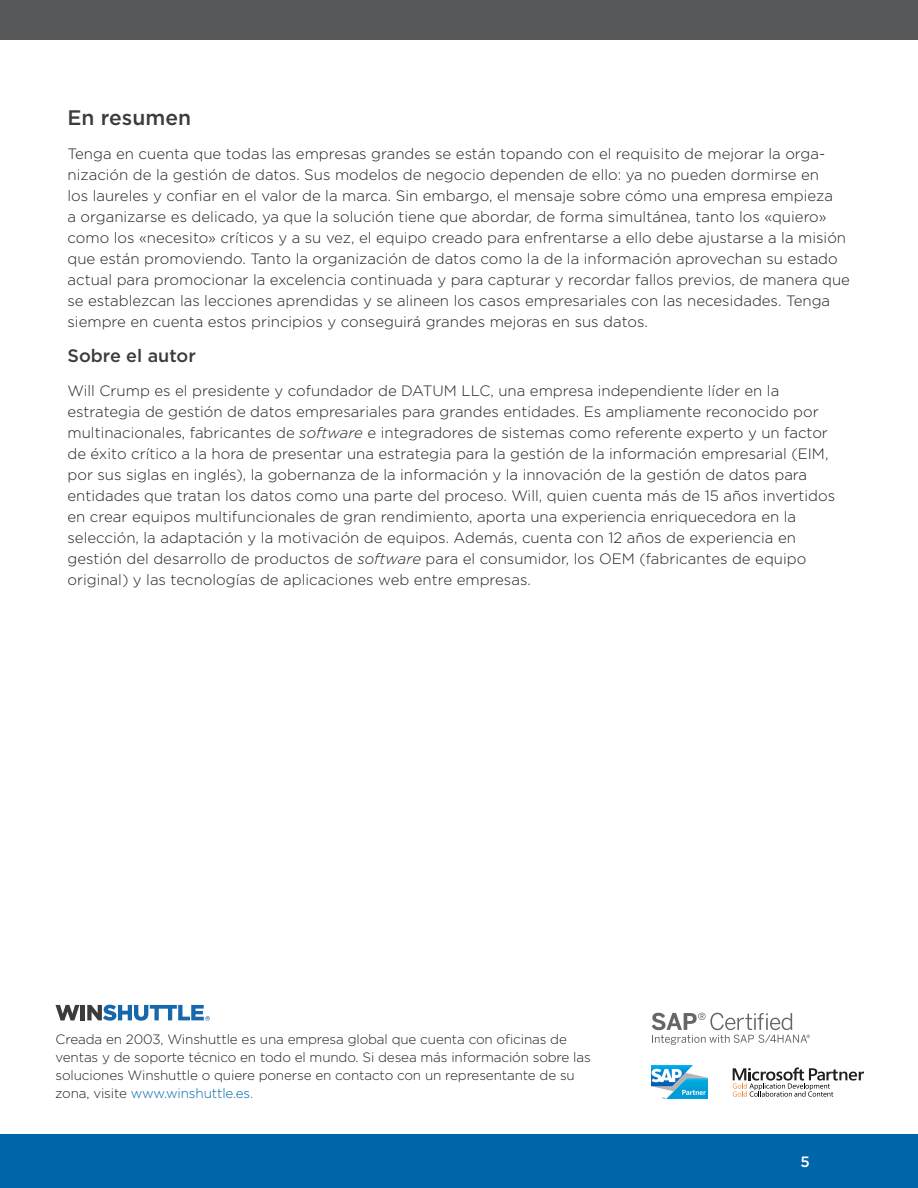
<style>
.page{position:relative;width:918px;height:1188px;background:#fff}
.page>*{position:absolute;margin:0;border:0;box-sizing:border-box;transform-origin:0 0}
.Main_Heading{font:500 21px "Gotham";color:#3c3c3c}
.Main_Heading-2{font:500 18px "Gotham";color:#3c3c3c}
.Body_Text{font:300 15px/21px "Gotham";color:#231f20}
.t1{font:500 15px "Gotham";color:#fff}
.t2{font:300 13.5px/18px "Gotham";letter-spacing:-.01em;color:#231f20}
.s1{font-style:italic}
.s2{color:#06a}
</style>
<div class="page">
<div style="left:0;top:1134px;width:918px;height:54px;background:#06a"></div>
<div style="left:0;top:0;width:918px;height:39px;background:#57585a"></div>
<img style="left:652px;top:1065px;width:56px;height:34px">
<svg style="left:56px;top:1005px;width:24px;height:16px"></svg>
<hr style="left:81px;top:1005px;width:4px;height:15px;background:#3c3c3c">
<svg style="left:87px;top:1005px;width:123px;height:16px"></svg>
<svg style="left:733px;top:1067px;width:131px;height:30px"></svg>
<svg style="left:652px;top:1013px;width:158px;height:32px"></svg>
<p class="Main_Heading" style="left:68px;top:104px;width:125px">En resumen</p>
<p class="Body_Text" style="left:68px;top:143px;width:784px">Tenga en cuenta que todas las empresas grandes se están topando con el requisito de mejorar la orga&shy;nización de la gestión de datos. Sus modelos de negocio dependen de ello: ya no pueden dormirse en<br>los laureles y confiar en el valor de la marca. Sin embargo, el mensaje sobre cómo una empresa empieza<br>a organizarse es delicado, ya que la solución tiene que abordar, de forma simultánea, tanto los «quiero» como los «necesito» críticos y a su vez, el equipo creado para enfrentarse a ello debe ajustarse a la misión que están promoviendo. Tanto la organización de datos como la de la información aprovechan su estado actual para promocionar la excelencia continuada y para capturar y recordar fallos previos, de manera que se establezcan las lecciones aprendidas y se alineen los casos empresariales con las necesidades. Tenga siempre en cuenta estos principios y conseguirá grandes mejoras en sus datos.</p>
<p class="Main_Heading-2" style="left:68px;top:344px;width:130px">Sobre el autor</p>
<p class="Body_Text" style="left:68px;top:380px;width:769px">Will Crump es el presidente y cofundador de DATUM LLC, una empresa independiente líder en la estrategia de gestión de datos empresariales para grandes entidades. Es ampliamente reconocido por multinacionales, fabricantes de <span class="s1">software</span> e integradores de sistemas como referente experto y un factor de éxito crítico a la hora de presentar una estrategia para la gestión de la información empresarial (EIM, por sus siglas en inglés), la gobernanza de la información y la innovación de la gestión de datos para entidades que tratan los datos como una parte del proceso. Will, quien cuenta más de 15 años invertidos en crear equipos multifuncionales de gran rendimiento, aporta una experiencia enriquecedora en la selección, la adaptación y la motivación de equipos. Además, cuenta con 12 años de experiencia en gestión del desarrollo de productos de <span class="s1">software</span> para el consumidor, los OEM (fabricantes de equipo original) y las tecnologías de aplicaciones web entre empresas.</p>
<p class="t2" style="left:55px;top:1030px;width:537px">Creada en 2003, Winshuttle es una empresa global que cuenta con oficinas de ventas y de soporte técnico en todo el mundo. Si desea más información sobre las soluciones Winshuttle o quiere ponerse en contacto con un representante de su zona, visite <span class="s2">www.winshuttle.es.</span></p>
<p class="t1" style="left:801px;top:1152px;width:11px">5</p>
</div>
